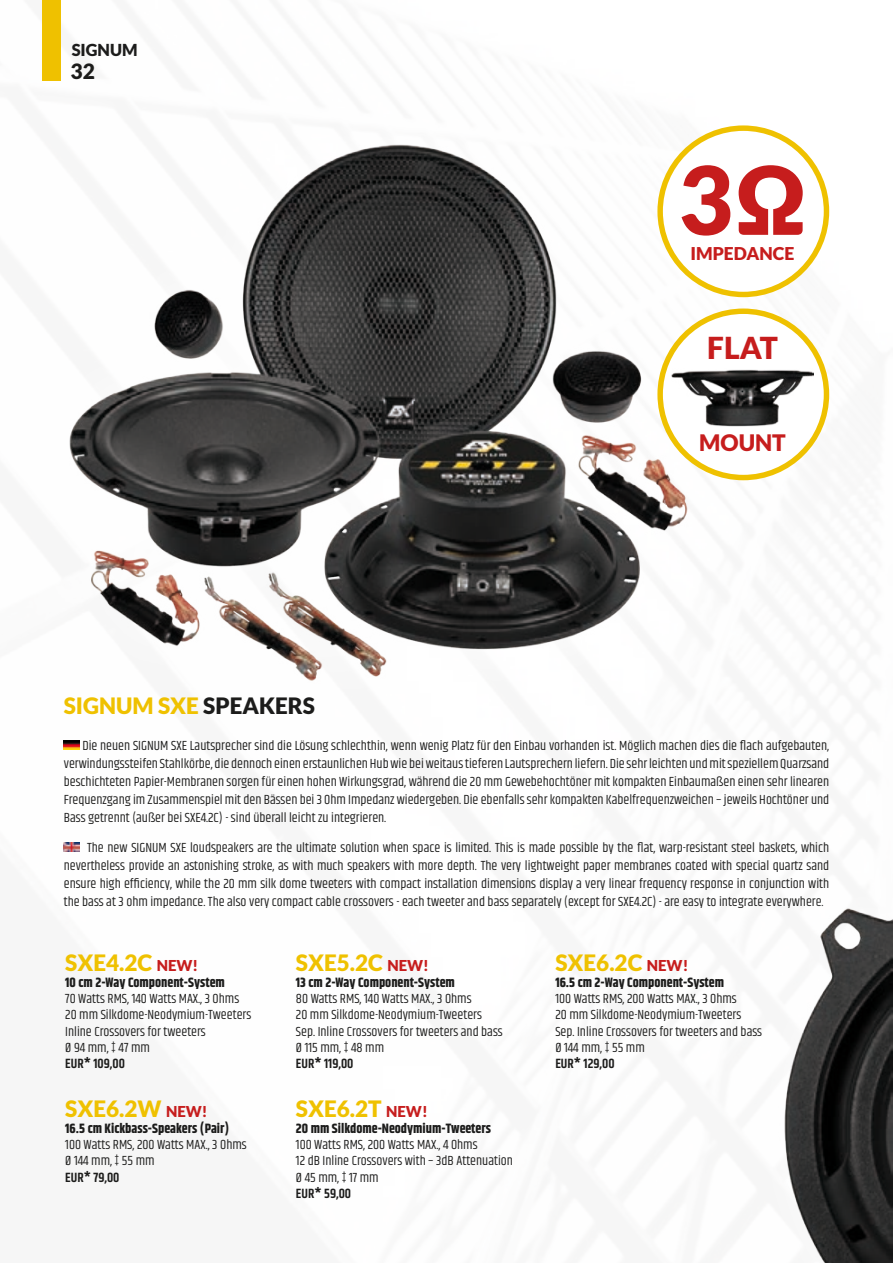
<style>
.page{position:relative;width:893px;height:1263px;background:#fff}
.page>*{position:absolute;margin:0;border:0;box-sizing:border-box;transform-origin:0 0}
.t1{font:900 94.5px "Lato";color:#c61d1d}
.t2{font:900 30.3px "Lato";color:#c61d1d}
.t3{font:900 22.65px "Lato";color:#c61d1d}
.t4{font:900 22.5px "Lato";color:#efc100}
.t5{font:900 21px "Lato";color:#1c1c1b}
.t6{font:900 17.7px "Lato";color:#c61d1d}
.t7{font:900 16.5px "Lato";color:#1c1c1b}
.t8{font:13.5px/16.2px "Khand";color:#1c1c1b}
.t9{font:700 13.5px "Khand";color:#1c1c1b}
.t10{font:600 13.5px "Khand";color:#1c1c1b}
.s1{color:#1c1c1b}
.s2{font-size:15px;color:#c61d1d}
</style>
<div class="page">
<div style="left:43px;top:0;width:18px;height:81px;background:#efc100"></div>
<img style="left:69px;top:135px;width:634px;height:546px">
<img style="left:64px;top:740px;width:16px;height:10px">
<img style="left:64px;top:842px;width:16px;height:10px">
<img style="left:784px;top:908px;width:109px;height:355px">
<div style="left:660px;top:128px;width:166px;height:166px;background:#fff;border-radius:50%"></div>
<div style="left:657px;top:125px;width:172px;height:172px;border:5px solid #efc100;border-radius:50%"></div>
<div style="left:660px;top:311px;width:166px;height:166px;background:#fff;border-radius:50%"></div>
<img style="left:671px;top:369px;width:142px;height:57px">
<div style="left:657px;top:308px;width:172px;height:172px;border:5px solid #efc100;border-radius:50%"></div>
<p class="t7" style="left:72px;top:40px;width:67px">SIGNUM</p>
<h3 class="t5" style="left:71px;top:59px;width:26px">32</h3>
<h3 class="t4" style="left:64px;top:693px;width:253px">SIGNUM SXE <span class="s1">SPEAKERS</span></h3>
<h1 class="t1" style="left:678px;top:145px;width:129px">3 Ω</h1>
<h3 class="t6" style="left:690px;top:243px;width:105px">IMPEDANCE</h3>
<h2 class="t2" style="left:707px;top:330px;width:72px">FLAT</h2>
<h3 class="t3" style="left:699px;top:430px;width:88px">MOUNT</h3>
<p class="t8" style="left:64px;top:737px;width:767px;line-height:18px;text-align:justify;text-indent:19px">Die neuen SIGNUM SXE Lautsprecher sind die Lösung schlechthin, wenn wenig Platz für den Einbau vorhanden ist. Möglich machen dies die flach aufgebauten, verwindungssteifen Stahlkörbe, die dennoch einen erstaunlichen Hub wie bei weitaus tieferen Lautsprechern liefern. Die sehr leichten und mit speziellem Quarzsand beschichteten Papier-Membranen sorgen für einen hohen Wirkungsgrad, während die 20 mm Gewebehochtöner mit kompakten Einbaumaßen einen sehr linearen Frequenzgang im Zusammenspiel mit den Bässen bei 3 Ohm Impedanz wiedergeben. Die ebenfalls sehr kompakten Kabelfrequenzweichen – jeweils Hochtöner und Bass getrennt (außer bei SXE4.2C) - sind überall leicht zu integrieren.</p>
<p class="t8" style="left:64px;top:839px;width:767px;line-height:18px;text-align:justify;text-indent:23px">The new SIGNUM SXE loudspeakers are the ultimate solution when space is limited. This is made possible by the flat, warp-resistant steel baskets, which nevertheless provide an astonishing stroke, as with much speakers with more depth. The very lightweight paper membranes coated with special quartz sand ensure high efficiency, while the 20 mm silk dome tweeters with compact installation dimensions display a very linear frequency response in conjunction with the bass at 3 ohm impedance. The also very compact cable crossovers - each tweeter and bass separately (except for SXE4.2C) - are easy to integrate everywhere.</p>
<h3 class="t4" style="left:65px;top:949px;width:134px">SXE4.2C <span class="s2">NEW!</span></h3>
<p class="t9" style="left:65px;top:973px;width:161px">10 cm 2-Way Component-System</p>
<p class="t8" style="left:65px;top:991px;width:187px">70 Watts RMS, 140 Watts MAX., 3 Ohms<br>20 mm Silkdome-Neodymium-Tweeters<br>Inline Crossovers for tweeters<br>Ø 94 mm, ‡ 47 mm</p>
<p class="t10" style="left:65px;top:1054px;width:61px">EUR* 109,00</p>
<h3 class="t4" style="left:65px;top:1095px;width:144px">SXE6.2W <span class="s2">NEW!</span></h3>
<p class="t9" style="left:65px;top:1119px;width:166px">16.5 cm Kickbass-Speakers (Pair)</p>
<p class="t8" style="left:65px;top:1137px;width:183px">100 Watts RMS, 200 Watts MAX., 3 Ohms<br>Ø 144 mm, ‡ 55 mm</p>
<p class="t10" style="left:65px;top:1168px;width:56px">EUR* 79,00</p>
<h3 class="t4" style="left:296px;top:949px;width:134px">SXE5.2C <span class="s2">NEW!</span></h3>
<p class="t9" style="left:296px;top:973px;width:160px">13 cm 2-Way Component-System</p>
<p class="t8" style="left:296px;top:991px;width:208px">80 Watts RMS, 140 Watts MAX., 3 Ohms<br>20 mm Silkdome-Neodymium-Tweeters<br>Sep. Inline Crossovers for tweeters and bass<br>Ø 115 mm, ‡ 48 mm</p>
<p class="t10" style="left:296px;top:1054px;width:59px">EUR* 119,00</p>
<h3 class="t4" style="left:296px;top:1095px;width:133px">SXE6.2T <span class="s2">NEW!</span></h3>
<p class="t9" style="left:296px;top:1119px;width:197px">20 mm Silkdome-Neodymium-Tweeters</p>
<p class="t8" style="left:296px;top:1137px;width:218px">100 Watts RMS, 200 Watts MAX., 4 Ohms<br>12 dB Inline Crossovers with – 3dB Attenuation<br>Ø 45 mm, ‡ 17 mm</p>
<p class="t10" style="left:296px;top:1184px;width:57px">EUR* 59,00</p>
<h3 class="t4" style="left:555px;top:949px;width:134px">SXE6.2C <span class="s2">NEW!</span></h3>
<p class="t9" style="left:555px;top:973px;width:170px">16.5 cm 2-Way Component-System</p>
<p class="t8" style="left:555px;top:991px;width:208px">100 Watts RMS, 200 Watts MAX., 3 Ohms<br>20 mm Silkdome-Neodymium-Tweeters<br>Sep. Inline Crossovers for tweeters and bass<br>Ø 144 mm, ‡ 55 mm</p>
<p class="t10" style="left:555px;top:1054px;width:61px">EUR* 129,00</p>
</div>
